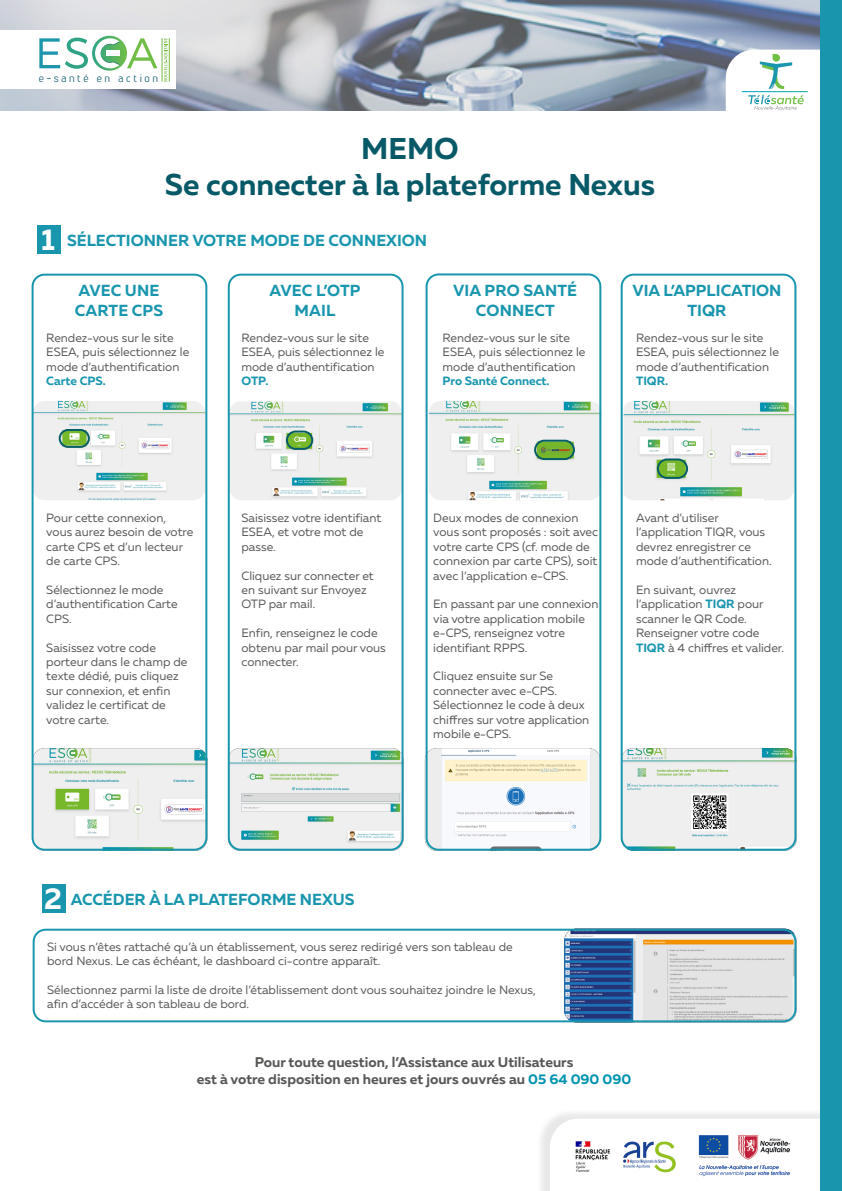
<style>
.page{position:relative;width:842px;height:1191px;background:#fff}
.page>*{position:absolute;margin:0;border:0;box-sizing:border-box;transform-origin:0 0}
.t1{font:700 30px "Muller";color:#085968}
.t2{font:700 30px "Muller";color:#fff}
.t3{font:700 16px/19.2px "Muller";color:#1996ae;text-align:center}
.t4{font:700 14px "Muller";color:#575756}
.t5{font:12px/14.4px "Muller";color:#57585a}
.t6{font:10.9px "Lintel";letter-spacing:.225em;color:#095969}
.s1{font-weight:700;color:#1996ae}
.s2{color:#0093af}
</style>
<div class="page">
<img style="left:33px;top:748px;width:174px;height:102px">
<img style="left:228px;top:748px;width:176px;height:102px">
<img style="left:425px;top:748px;width:175px;height:102px">
<img style="left:621px;top:748px;width:176px;height:102px">
<img style="left:564px;top:930px;width:232px;height:92px">
<div style="left:33px;top:928px;width:763px;height:94px;border:2px solid #1996ae;border-radius:12px"></div>
<div style="left:536px;top:1107px;width:306px;height:84px;background:#b2b3b7;opacity:.3"></div>
<svg style="left:550px;top:1118px;width:270px;height:73px"></svg>
<img style="left:0;top:0;width:820px;height:111px">
<div style="left:0;top:30px;width:175px;height:58px;background:#fff"></div>
<svg style="left:92px;top:36px;width:35px;height:35px"></svg>
<div style="left:106px;top:50px;width:14px;height:6px;background:#fff"></div>
<svg style="left:95px;top:38px;width:24px;height:30px"></svg>
<svg style="left:39px;top:38px;width:49px;height:31px"></svg>
<svg style="left:164px;top:38px;width:3px;height:44px"></svg>
<hr style="left:162px;top:38px;width:1px;height:44px;background:#75ba43">
<hr style="left:169px;top:38px;width:1px;height:44px;background:#75ba43">
<svg style="left:127px;top:38px;width:30px;height:30px"></svg>
<div style="left:42px;top:884px;width:23px;height:29px;background:#1996ae"></div>
<svg style="left:726px;top:50px;width:94px;height:61px"></svg>
<div style="left:820px;top:0;width:22px;height:1191px;background:#1996ae"></div>
<img style="left:694px;top:1133px;width:103px;height:44px">
<img style="left:571px;top:1133px;width:106px;height:44px">
<img style="left:35px;top:401px;width:169px;height:99px">
<div style="left:59px;top:429px;width:31px;height:19px;border:2px solid #085e66;border-radius:8px"></div>
<img style="left:231px;top:401px;width:170px;height:99px">
<div style="left:286px;top:430px;width:27px;height:20px;border:2px solid #085e66;border-radius:9px"></div>
<img style="left:429px;top:401px;width:169px;height:99px">
<div style="left:534px;top:440px;width:41px;height:20px;border:2px solid #085e66;border-radius:9px"></div>
<img style="left:624px;top:401px;width:169px;height:99px">
<div style="left:657px;top:458px;width:31px;height:21px;border:2px solid #085e66;border-radius:9px"></div>
<div style="left:37px;top:225px;width:23px;height:29px;background:#1996ae"></div>
<div style="left:32px;top:274px;width:175px;height:576px;border:2px solid #1996ae;border-radius:12px"></div>
<div style="left:228px;top:274px;width:176px;height:576px;border:2px solid #1996ae;border-radius:12px"></div>
<div style="left:426px;top:273px;width:175px;height:577px;border:2px solid #1996ae;border-radius:12px"></div>
<div style="left:621px;top:274px;width:175px;height:576px;border:2px solid #1996ae;border-radius:12px"></div>
<p class="t6" style="left:39px;top:70px;width:121px">e-santé en action</p>
<p class="t1" style="left:361px;top:129px;width:99px">MEMO</p>
<p class="t1" style="left:165px;top:165px;width:491px">Se connecter à la plateforme Nexus</p>
<p class="t2" style="left:41px;top:221px;width:15px">1</p>
<p class="t3" style="left:67px;top:230px;width:362px">SÉLECTIONNER VOTRE MODE DE CONNEXION</p>
<p class="t3" style="left:78px;top:281px;width:82px">AVEC UNE</p>
<p class="t3" style="left:75px;top:300px;width:90px">CARTE CPS</p>
<p class="t5" style="left:46px;top:330px;width:144px">Rendez-vous sur le site<br>ESEA, puis sélectionnez le mode d’authentification<br><span class="s1">Carte CPS.</span></p>
<p class="t3" style="left:269px;top:281px;width:93px">AVEC L’OTP</p>
<p class="t3" style="left:295px;top:300px;width:42px">MAIL</p>
<p class="t5" style="left:241px;top:330px;width:144px">Rendez-vous sur le site<br>ESEA, puis sélectionnez le mode d’authentification<br><span class="s1">OTP.</span></p>
<p class="t3" style="left:453px;top:281px;width:126px">VIA PRO SANTÉ<br>CONNECT</p>
<p class="t3" style="left:632px;top:281px;width:150px">VIA L’APPLICATION</p>
<p class="t3" style="left:687px;top:300px;width:40px">TIQR</p>
<p class="t5" style="left:443px;top:330px;width:144px">Rendez-vous sur le site<br>ESEA, puis sélectionnez le mode d’authentification<br><span class="s1">Pro Santé Connect.</span></p>
<p class="t5" style="left:636px;top:330px;width:144px">Rendez-vous sur le site<br>ESEA, puis sélectionnez le mode d’authentification<br><span class="s1">TIQR.</span></p>
<p class="t5" style="left:46px;top:510px;width:149px">Pour cette connexion, vous aurez besoin de votre carte CPS et d’un lecteur de carte CPS.</p>
<p class="t5" style="left:46px;top:582px;width:133px">Sélectionnez le mode d’authentification Carte<br>CPS.</p>
<p class="t5" style="left:46px;top:640px;width:143px">Saisissez votre code porteur dans le champ de texte dédié, puis cliquez sur connexion, et enfin validez le certificat de votre carte.</p>
<p class="t5" style="left:241px;top:510px;width:141px">Saisissez votre identifiant<br>ESEA, et votre mot de passe.</p>
<p class="t5" style="left:241px;top:568px;width:134px">Cliquez sur connecter et en suivant sur Envoyez<br>OTP par mail.</p>
<p class="t5" style="left:241px;top:625px;width:146px">Enfin, renseignez le code obtenu par mail pour vous connecter.</p>
<p class="t5" style="left:433px;top:510px;width:166px">Deux modes de connexion vous sont proposés : soit avec votre carte CPS (cf. mode de connexion par carte CPS), soit avec l’application e-CPS.</p>
<p class="t5" style="left:433px;top:597px;width:167px">En passant par une connexion via votre application mobile e-CPS, renseignez votre identifiant RPPS.</p>
<p class="t5" style="left:433px;top:669px;width:157px">Cliquez ensuite sur Se connecter avec e-CPS.<br>Sélectionnez le code à deux chiffres sur votre application mobile e-CPS.</p>
<p class="t5" style="left:636px;top:510px;width:131px">Avant d’utiliser l’application TIQR, vous</p>
<p class="t5" style="left:636px;top:539px;width:137px">devrez enregistrer ce mode d’authentification.</p>
<p class="t5" style="left:636px;top:582px;width:150px">En suivant, ouvrez l’application <span class="s1">TIQR</span> pour scanner le QR Code.<br>Renseigner votre code<br><span class="s1">TIQR</span> à 4 chiffres et valider.</p>
<p class="t2" style="left:44px;top:880px;width:19px">2</p>
<p class="t3" style="left:71px;top:890px;width:285px">ACCÉDER À LA PLATEFORME NEXUS</p>
<p class="t5" style="left:47px;top:939px;width:467px">Si vous n’êtes rattaché qu’à un établissement, vous serez redirigé vers son tableau de bord Nexus. Le cas échéant, le dashboard ci-contre apparaît.</p>
<p class="t5" style="left:47px;top:982px;width:490px">Sélectionnez parmi la liste de droite l’établissement dont vous souhaitez joindre le Nexus, afin d’accéder à son tableau de bord.</p>
<p class="t4" style="left:255px;top:1053px;width:320px">Pour toute question, l’Assistance aux Utilisateurs</p>
<p class="t4" style="left:197px;top:1070px;width:436px">est à votre disposition en heures et jours ouvrés au <span class="s2">05 64 090 090</span></p>
</div>
